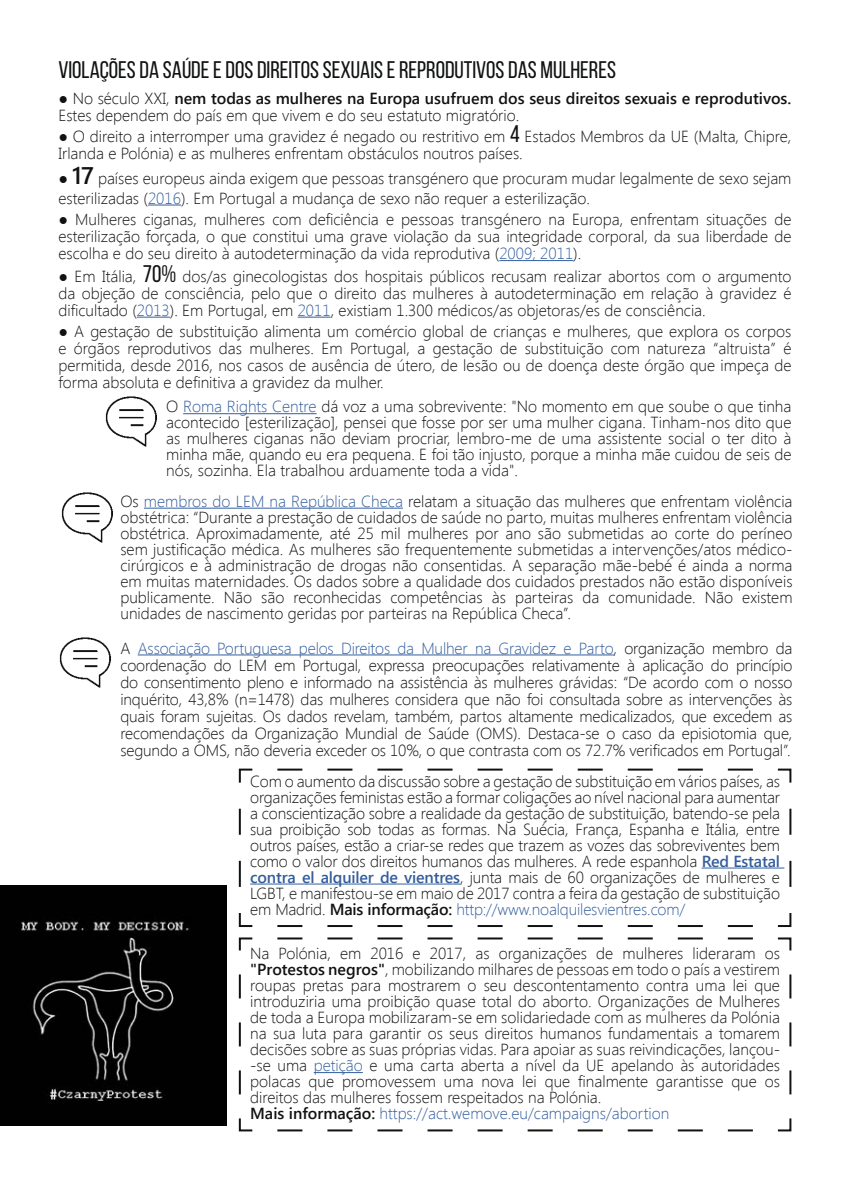
<style>
.page{position:relative;width:851px;height:1191px;background:#fff}
.page>*{position:absolute;margin:0;border:0;box-sizing:border-box;transform-origin:0 0}
.t1{font:24px "Bebas Neue";color:#111212}
.t2{font:300 16px/16px "Segoe UI";color:#111212;text-align:justify}
.t3{font:600 16px/17px "Segoe UI";color:#111212}
.s1{font-weight:300}
.s2{font-family:"Bebas Neue";font-weight:400;font-size:24px}
.s3{font-weight:600;font-size:24px}
.s4{color:#335e9e}
.s5{font-weight:600;color:#335e9e}
.s6{font-weight:600}
</style>
<div class="page">
<img style="left:105px;top:396px;width:52px;height:51px">
<img style="left:61px;top:492px;width:52px;height:51px">
<img style="left:59px;top:637px;width:52px;height:51px">
<img style="left:0;top:886px;width:226px;height:239px">
<hr style="left:138px;top:654px;width:475px;height:1px;background:#335e9e">
<hr style="left:148px;top:204px;width:33px;height:1px;background:#335e9e">
<hr style="left:499px;top:260px;width:74px;height:1px;background:#335e9e">
<hr style="left:137px;top:317px;width:33px;height:1px;background:#335e9e">
<hr style="left:297px;top:317px;width:33px;height:1px;background:#335e9e">
<hr style="left:183px;top:413px;width:133px;height:1px;background:#335e9e">
<svg style="left:238px;top:937px;width:554px;height:195px"></svg>
<svg style="left:238px;top:768px;width:554px;height:159px"></svg>
<hr style="left:701px;top:867px;width:83px;height:1px;background:#335e9e">
<hr style="left:250px;top:883px;width:210px;height:1px;background:#335e9e">
<hr style="left:144px;top:508px;width:259px;height:1px;background:#335e9e">
<h1 class="t1" style="left:58px;top:56px;width:559px">VIOLAÇÕES DA SAÚDE E DOS DIREITOS SEXUAIS E REPRODUTIVOS DAS MULHERES</h1>
<p class="t3" style="left:58px;top:88px;width:734px"><span class="s1">● No século XXI,</span> nem todas as mulheres na Europa usufruem dos seus direitos sexuais e reprodutivos.<br><span class="s1">Estes dependem do país em que vivem e do seu estatuto migratório.</span></p>
<p class="t2" style="left:58px;top:127px;width:734px;line-height:17px">● O direito a interromper uma gravidez é negado ou restritivo em <span class="s2">4</span> Estados Membros da UE (Malta, Chipre,<br>Irlanda e Polónia) e as mulheres enfrentam obstáculos noutros países.</p>
<p class="t2" style="left:58px;top:167px;width:734px;line-height:20px">● <span class="s3">17</span> países europeus ainda exigem que pessoas transgénero que procuram mudar legalmente de sexo sejam esterilizadas (<span class="s4">2016</span>). Em Portugal a mudança de sexo não requer a esterilização.</p>
<p class="t2" style="left:58px;top:210px;width:734px;line-height:17px">● Mulheres ciganas, mulheres com deficiência e pessoas transgénero na Europa, enfrentam situações de esterilização forçada, o que constitui uma grave violação da sua integridade corporal, da sua liberdade de escolha e do seu direito à autodeterminação da vida reprodutiva (<span class="s4">2009; 2011</span>).</p>
<p class="t2" style="left:58px;top:267px;width:734px;line-height:17px">● Em Itália, <span class="s2">70%</span> dos/as ginecologistas dos hospitais públicos recusam realizar abortos com o argumento da objeção de consciência, pelo que o direito das mulheres à autodeterminação em relação à gravidez é dificultado (<span class="s4">2013</span>). Em Portugal, em <span class="s4">2011</span>, existiam 1.300 médicos/as objetoras/es de consciência.</p>
<p class="t2" style="left:58px;top:322px;width:734px;line-height:17px">● A gestação de substituição alimenta um comércio global de crianças e mulheres, que explora os corpos e órgãos reprodutivos das mulheres. Em Portugal, a gestação de substituição com natureza “altruista” é permitida, desde 2016, nos casos de ausência de útero, de lesão ou de doença deste órgão que impeça de forma absoluta e definitiva a gravidez da mulher.</p>
<p class="t2" style="left:166px;top:398px;width:626px">O <span class="s4">Roma Rights Centre</span> dá voz a uma sobrevivente: "No momento em que soube o que tinha acontecido [esterilização], pensei que fosse por ser uma mulher cigana. Tinham-nos dito que as mulheres ciganas não deviam procriar, lembro-me de uma assistente social o ter dito à minha mãe, quando eu era pequena. E foi tão injusto, porque a minha mãe cuidou de seis de nós, sozinha. Ela trabalhou arduamente toda a vida".</p>
<p class="t2" style="left:120px;top:492px;width:673px">Os <span class="s4">membros do LEM na República Checa</span> relatam a situação das mulheres que enfrentam violência obstétrica: “Durante a prestação de cuidados de saúde no parto, muitas mulheres enfrentam violência obstétrica. Aproximadamente, até 25 mil mulheres por ano são submetidas ao corte do períneo sem justificação médica. As mulheres são frequentemente submetidas a intervenções/atos médico&shy;cirúrgicos e à administração de drogas não consentidas. A separação mãe-bebé é ainda a norma em muitas maternidades. Os dados sobre a qualidade dos cuidados prestados não estão disponíveis publicamente. Não são reconhecidas competências às parteiras da comunidade. Não existem unidades de nascimento geridas por parteiras na República Checa”.</p>
<p class="t2" style="left:120px;top:639px;width:673px;line-height:17px">A <span class="s4">Associação Portuguesa pelos Direitos da Mulher na Gravidez e Parto</span>, organização membro da coordenação do LEM em Portugal, expressa preocupações relativamente à aplicação do princípio do consentimento pleno e informado na assistência às mulheres grávidas: “De acordo com o nosso inquérito, 43,8% (n=1478) das mulheres considera que não foi consultada sobre as intervenções às quais foram sujeitas. Os dados revelam, também, partos altamente medicalizados, que excedem as recomendações da Organização Mundial de Saúde (OMS). Destaca-se o caso da episiotomia que, segundo a OMS, não deveria exceder os 10%, o que contrasta com os 72.7% verificados em Portugal”.</p>
<p class="t2" style="left:250px;top:772px;width:531px">Com o aumento da discussão sobre a gestação de substituição em vários países, as organizações feministas estão a formar coligações ao nível nacional para aumentar a conscientização sobre a realidade da gestação de substituição, batendo-se pela sua proibição sob todas as formas. Na Suécia, França, Espanha e Itália, entre outros países, estão a criar-se redes que trazem as vozes das sobreviventes bem como o valor dos direitos humanos das mulheres. A rede espanhola <span class="s5">Red Estatal contra el alquiler de vientres</span>, junta mais de 60 organizações de mulheres e LGBT, e manifestou-se em maio de 2017 contra a feira da gestação de substituição em Madrid. <span class="s6">Mais informação:</span> <span class="s4">http://www.noalquilesvientres.com/</span></p>
<p class="t2" style="left:250px;top:945px;width:531px;text-align:left">Na Polónia, em 2016 e 2017, as organizações de mulheres lideraram os <span class="s6">"Protestos negros"</span>, mobilizando milhares de pessoas em todo o país a vestirem roupas pretas para mostrarem o seu descontentamento contra uma lei que introduziria uma proibição quase total do aborto. Organizações de Mulheres de toda a Europa mobilizaram-se em solidariedade com as mulheres da Polónia na sua luta para garantir os seus direitos humanos fundamentais a tomarem decisões sobre as suas próprias vidas. Para apoiar as suas reivindicações, lançou--se uma <span class="s4">petição</span> e uma carta aberta a nível da UE apelando às autoridades polacas que promovessem uma nova lei que finalmente garantisse que os direitos das mulheres fossem respeitados na Polónia.<br><span class="s6">Mais informação:</span> <span class="s4">https://act.wemove.eu/campaigns/abortion</span></p>
</div>
